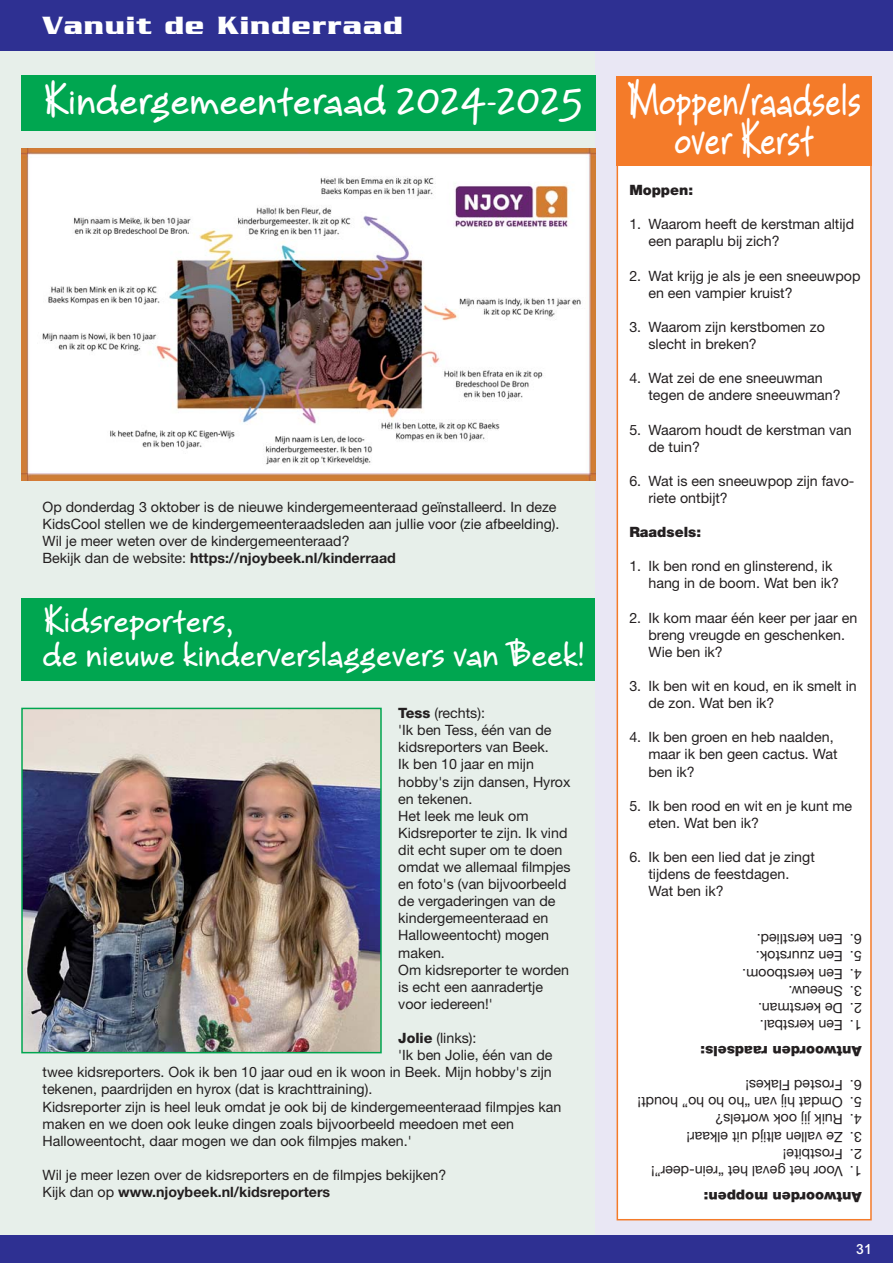
<style>
.page{position:relative;width:893px;height:1263px;background:#fff}
.page>*{position:absolute;margin:0;border:0;box-sizing:border-box;transform-origin:0 0}
.t1{font:700 46.5px/39px "Bruno JB Std";color:#fff;text-align:center;scale:.76 1}
.t2{font:700 43.5px "Bruno JB Std";color:#fff}
.t3{font:700 36px/34px "Bruno JB Std";color:#fff}
.t4{font:700 27px "Serpentine";letter-spacing:.05em;color:#fff}
.t5{font:500 15px "Arial";color:#fff}
.t6{font:14.25px/17.1px "Helvetica Neue";color:#231f20}
.t7{font:900 14.25px "Helvetica Neue";color:#231f20}
.s1{font-weight:700}
.s2{font-weight:800}
</style>
<div class="page">
<div style="left:0;top:43px;width:604px;height:1192px;background:#e7efea"></div>
<div style="left:21px;top:598px;width:574px;height:83px;background:#00a650"></div>
<hr style="left:0;top:1px;width:1px;height:1239px;background:#e9e7f4">
<div style="left:595px;top:1px;width:298px;height:1239px;background:#e9e7f4"></div>
<div style="left:0;top:0;width:893px;height:51px;background:#2e3092"></div>
<div style="left:0;top:1235px;width:893px;height:28px;background:#2e3092"></div>
<div style="left:618px;top:78px;width:252px;height:1141px;background:#fff"></div>
<div style="left:617px;top:77px;width:255px;height:1143px;border:2px solid #f47b29"></div>
<div style="left:617px;top:77px;width:255px;height:89px;background:#f47b29"></div>
<div style="left:21px;top:75px;width:574px;height:56px;background:#00a650"></div>
<img style="left:21px;top:148px;width:574px;height:333px">
<img style="left:24px;top:711px;width:355px;height:339px">
<div style="left:21px;top:708px;width:361px;height:345px;border:2px solid #00a650"></div>
<h3 class="t4" style="left:43px;top:17px;width:361px">Vanuit de Kinderraad</h3>
<h2 class="t2" style="left:43px;top:84px;width:542px">Kindergemeenteraad 2024-2025</h2>
<p class="t6" style="left:43px;top:500px;width:519px">Op donderdag 3 oktober is de nieuwe kindergemeenteraad geïnstalleerd. In deze KidsCool stellen we de kindergemeenteraadsleden aan jullie voor (zie afbeelding).<br>Wil je meer weten over de kindergemeenteraad?<br>Bekijk dan de website: <span class="s1">https://njoybeek.nl/kinderraad</span></p>
<h3 class="t3" style="left:43px;top:606px;width:544px">Kidsreporters,<br>de nieuwe kinderverslaggevers van Beek!</h3>
<p class="t6" style="left:398px;top:706px;width:174px"><span class="s2">Tess</span> (rechts):<br>'Ik ben Tess, één van de kidsreporters van Beek.<br>Ik ben 10 jaar en mijn hobby's zijn dansen, Hyrox en tekenen.<br>Het leek me leuk om<br>Kidsreporter te zijn. Ik vind dit echt super om te doen omdat we allemaal filmpjes en foto's (van bijvoorbeeld de vergaderingen van de kindergemeenteraad en<br>Halloweentocht) mogen maken.<br>Om kidsreporter te worden is echt een aanradertje voor iedereen!'</p>
<p class="t6" style="left:398px;top:1031px;width:80px"><span class="s2">Jolie</span> (links):</p>
<p class="t6" style="left:398px;top:1048px;width:156px">'Ik ben Jolie, één van de</p>
<p class="t6" style="left:43px;top:1065px;width:511px">twee kidsreporters. Ook ik ben 10 jaar oud en ik woon in Beek. Mijn hobby's zijn</p>
<p class="t6" style="left:43px;top:1082px;width:331px">tekenen, paardrijden en hyrox (dat is krachttraining).</p>
<p class="t6" style="left:43px;top:1099px;width:520px">Kidsreporter zijn is heel leuk omdat je ook bij de kindergemeenteraad filmpjes kan</p>
<p class="t6" style="left:43px;top:1116px;width:473px">maken en we doen ook leuke dingen zoals bijvoorbeeld meedoen met een</p>
<p class="t6" style="left:43px;top:1133px;width:371px">Halloweentocht, daar mogen we dan ook filmpjes maken.'</p>
<p class="t6" style="left:43px;top:1168px;width:405px">Wil je meer lezen over de kidsreporters en de filmpjes bekijken?<br>Kijk dan op <span class="s1">www.njoybeek.nl/kidsreporters</span></p>
<h1 class="t1" style="left:627px;top:84px;width:308px">Moppen/raadsels over Kerst</h1>
<p class="t7" style="left:629px;top:185px;width:65px">Moppen:</p>
<p class="t6" style="left:648px;top:217px;width:207px;text-indent:-19px">1. Waarom heeft de kerstman altijd een paraplu bij zich?</p>
<p class="t6" style="left:648px;top:268px;width:213px;text-indent:-19px">2. Wat krijg je als je een sneeuwpop en een vampier kruist?</p>
<p class="t6" style="left:648px;top:320px;width:178px;text-indent:-19px">3. Waarom zijn kerstbomen zo slecht in breken?</p>
<p class="t6" style="left:648px;top:371px;width:194px;text-indent:-19px">4. Wat zei de ene sneeuwman tegen de andere sneeuwman?</p>
<p class="t6" style="left:648px;top:422px;width:205px;text-indent:-19px">5. Waarom houdt de kerstman van de tuin?</p>
<p class="t6" style="left:648px;top:474px;width:207px;text-indent:-19px">6. Wat is een sneeuwpop zijn favo&shy;riete ontbijt?</p>
<p class="t7" style="left:629px;top:527px;width:73px">Raadsels:</p>
<p class="t6" style="left:648px;top:559px;width:192px;text-indent:-19px">1. Ik ben rond en glinsterend, ik hang in de boom. Wat ben ik?</p>
<p class="t6" style="left:648px;top:610px;width:210px;text-indent:-19px">2. Ik kom maar één keer per jaar en breng vreugde en geschenken.<br>Wie ben ik?</p>
<p class="t6" style="left:648px;top:679px;width:210px;text-indent:-19px">3. Ik ben wit en koud, en ik smelt in de zon. Wat ben ik?</p>
<p class="t6" style="left:648px;top:730px;width:191px;text-indent:-19px">4. Ik ben groen en heb naalden, maar ik ben geen cactus. Wat ben ik?</p>
<p class="t6" style="left:648px;top:798px;width:205px;text-indent:-19px">5. Ik ben rood en wit en je kunt me eten. Wat ben ik?</p>
<p class="t6" style="left:648px;top:850px;width:168px;text-indent:-19px">6. Ik ben een lied dat je zingt tijdens de feestdagen.<br>Wat ben ik?</p>
<p class="t6" style="left:862px;top:946px;width:107px;rotate:-180deg">6. Een kerstlied.</p>
<p class="t6" style="left:862px;top:964px;width:107px;rotate:-180deg">5. Een zuurstok.</p>
<p class="t6" style="left:862px;top:981px;width:121px;rotate:-180deg">4. Een kerstboom.</p>
<p class="t6" style="left:862px;top:998px;width:75px;rotate:-180deg">3. Sneeuw.</p>
<p class="t6" style="left:862px;top:1015px;width:105px;rotate:-180deg">2. De kerstman.</p>
<p class="t6" style="left:862px;top:1032px;width:103px;rotate:-180deg">1. Een kerstbal.</p>
<p class="t7" style="left:862px;top:1056px;width:163px;rotate:-180deg">Antwoorden raadsels:</p>
<p class="t6" style="left:862px;top:1092px;width:118px;rotate:-180deg">6. Frosted Flakes!</p>
<p class="t6" style="left:862px;top:1109px;width:226px;rotate:-180deg">5. Omdat hij van “ho ho ho” houdt!</p>
<p class="t6" style="left:862px;top:1126px;width:148px;rotate:-180deg">4. Ruik jij ook wortels?</p>
<p class="t6" style="left:862px;top:1144px;width:177px;rotate:-180deg">3. Ze vallen altijd uit elkaar!</p>
<p class="t6" style="left:862px;top:1161px;width:81px;rotate:-180deg">2. Frostbite!</p>
<p class="t6" style="left:862px;top:1178px;width:212px;rotate:-180deg">1. Voor het geval het “rein-deer”!</p>
<p class="t7" style="left:862px;top:1202px;width:159px;rotate:-180deg">Antwoorden moppen:</p>
<p class="t5" style="left:856px;top:1244px;width:17px">31</p>
</div>
